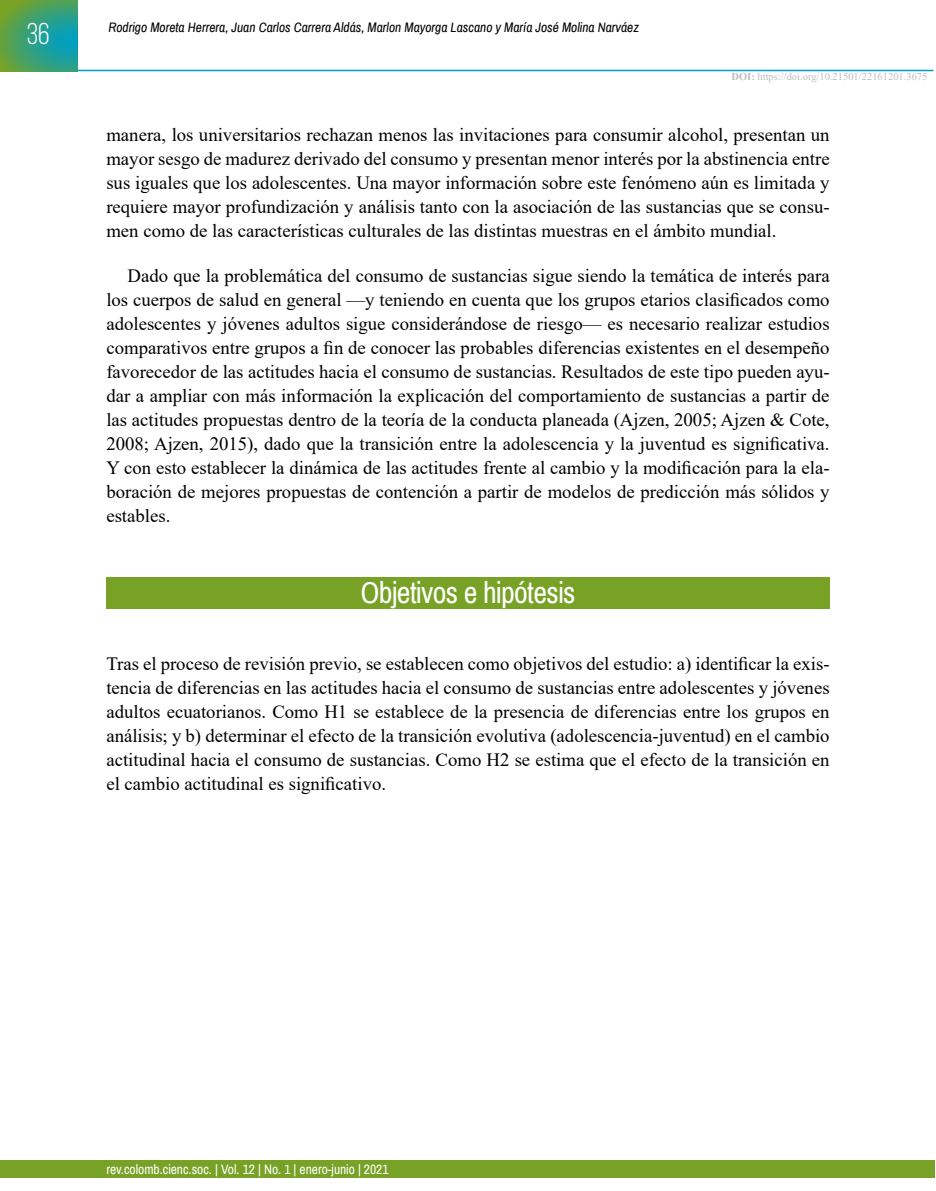
<style>
.page{position:relative;width:936px;height:1191px;background:#fff}
.page>*{position:absolute;margin:0;border:0;box-sizing:border-box;transform-origin:0 0}
.t1{font:30px "Archivo Narrow";letter-spacing:-.02em;color:#fff}
.t2{font:30px "Bebas Neue";color:#fff}
.t3{font:18.75px/24px "Times New Roman";color:#000;text-align:justify}
.t4{font:italic 13.5px "Archivo Narrow";color:#000}
.t5{font:13.5px "Archivo Narrow";color:#fff}
.t6{font:10.5px "Times New Roman";color:#bbbdbe}
.s1{font-weight:700}
</style>
<div class="page">
<div style="left:0;top:1160px;width:934px;height:18px;background:#77a225"></div>
<hr style="left:77px;top:70px;width:856px;height:1px;background:#009fc1">
<svg style="left:0;top:0;width:78px;height:71px;background:#3ca071"></svg>
<div style="left:106px;top:577px;width:723px;height:31px;background:#77a225"></div>
<h1 class="t2" style="left:27px;top:18px;width:24px">36</h1>
<p class="t4" style="left:108px;top:19px;width:532px">Rodrigo Moreta Herrera, Juan Carlos Carrera Aldás, Marlon Mayorga Lascano y María José Molina Narváez</p>
<p class="t6" style="left:731px;top:69px;width:197px"><span class="s1">DOI:</span> https://doi.org/10.21501/22161201.3675</p>
<p class="t3" style="left:106px;top:122px;width:724px">manera, los universitarios rechazan menos las invitaciones para consumir alcohol, presentan un mayor sesgo de madurez derivado del consumo y presentan menor interés por la abstinencia entre sus iguales que los adolescentes. Una mayor información sobre este fenómeno aún es limitada y requiere mayor profundización y análisis tanto con la asociación de las sustancias que se consu&shy;men como de las características culturales de las distintas muestras en el ámbito mundial.</p>
<p class="t3" style="left:106px;top:263px;width:724px;text-indent:21px">Dado que la problemática del consumo de sustancias sigue siendo la temática de interés para los cuerpos de salud en general —y teniendo en cuenta que los grupos etarios clasificados como adolescentes y jóvenes adultos sigue considerándose de riesgo— es necesario realizar estudios comparativos entre grupos a fin de conocer las probables diferencias existentes en el desempeño favorecedor de las actitudes hacia el consumo de sustancias. Resultados de este tipo pueden ayu&shy;dar a ampliar con más información la explicación del comportamiento de sustancias a partir de las actitudes propuestas dentro de la teoría de la conducta planeada (Ajzen, 2005; Ajzen &amp; Cote, 2008; Ajzen, 2015), dado que la transición entre la adolescencia y la juventud es significativa.<br>Y con esto establecer la dinámica de las actitudes frente al cambio y la modificación para la ela&shy;boración de mejores propuestas de contención a partir de modelos de predicción más sólidos y estables.</p>
<h1 class="t1" style="left:360px;top:574px;width:216px">Objetivos e hipótesis</h1>
<p class="t3" style="left:106px;top:650px;width:724px">Tras el proceso de revisión previo, se establecen como objetivos del estudio: a) identificar la exis&shy;tencia de diferencias en las actitudes hacia el consumo de sustancias entre adolescentes y jóvenes adultos ecuatorianos. Como H1 se establece de la presencia de diferencias entre los grupos en análisis; y b) determinar el efecto de la transición evolutiva (adolescencia-juventud) en el cambio actitudinal hacia el consumo de sustancias. Como H2 se estima que el efecto de la transición en el cambio actitudinal es significativo.</p>
<p class="t5" style="left:106px;top:1160px;width:284px">rev.colomb.cienc.soc. | Vol. 12 | No. 1 | enero-junio | 2021</p>
</div>
